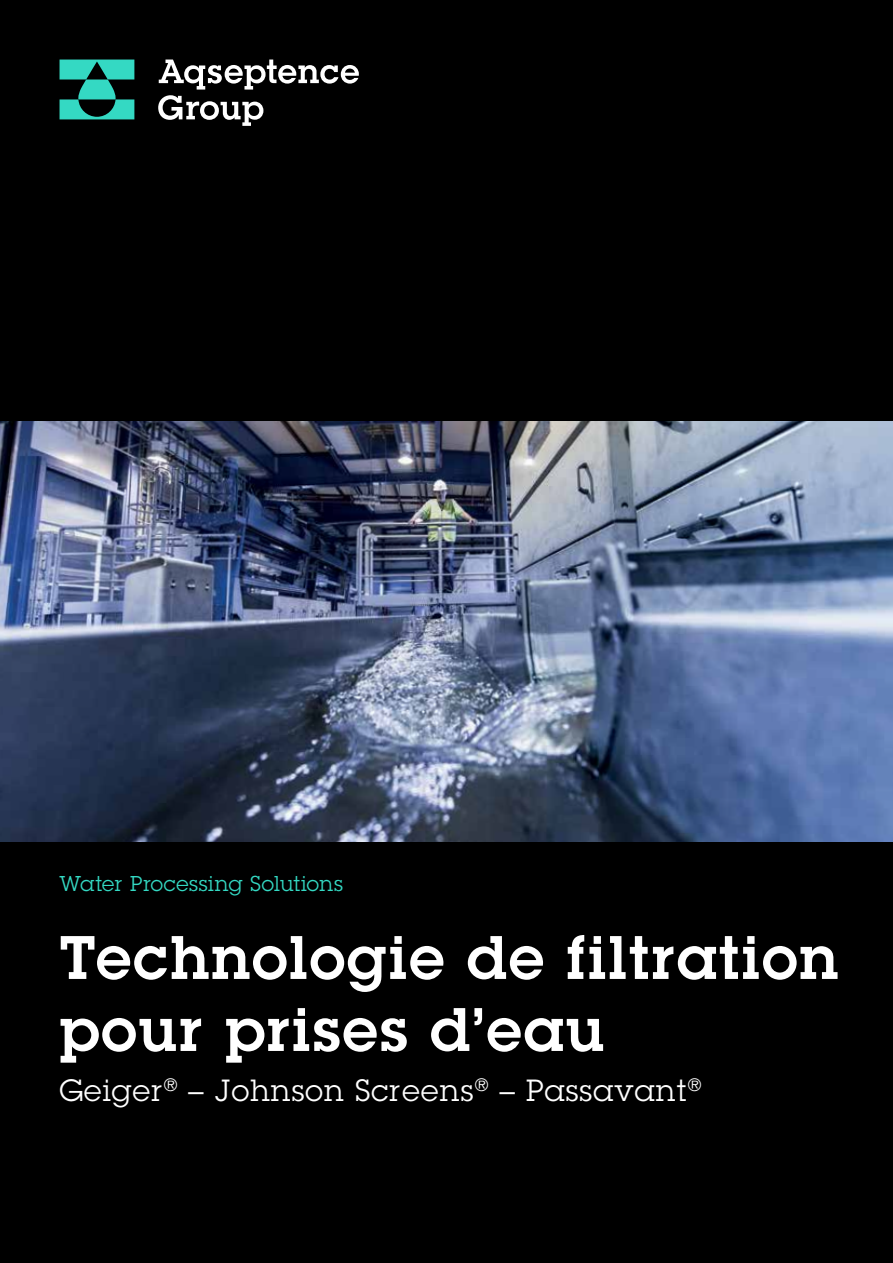
<style>
.page{position:relative;width:893px;height:1263px;background:#fff}
.page>*{position:absolute;margin:0;border:0;box-sizing:border-box;transform-origin:0 0}
.t1{font:600 60px/72px "Lubalin Graph Std";letter-spacing:.04em;color:#fff}
.t2{font:30px "Lubalin Graph Std";letter-spacing:.04em;color:#fff}
.t3{font:21px "Lubalin Graph Std";letter-spacing:.03em;color:#34d9c3}
</style>
<div class="page">
<img style="left:0;top:420px;width:893px;height:422px">
<div style="left:0;top:842px;width:893px;height:421px;background:#000"></div>
<div style="left:0;top:0;width:893px;height:420px;background:#000"></div>
<svg style="left:60px;top:60px;width:74px;height:59px"></svg>
<svg style="left:158px;top:60px;width:201px;height:66px"></svg>
<p class="t3" style="left:60px;top:870px;width:285px">Water Processing Solutions</p>
<p class="t1" style="left:60px;top:921px;width:780px">Technologie de filtration pour prises d’eau</p>
<p class="t2" style="left:60px;top:1071px;width:644px">Geiger<sup>®</sup> – Johnson Screens<sup>®</sup> – Passavant<sup>®</sup></p>
</div>
